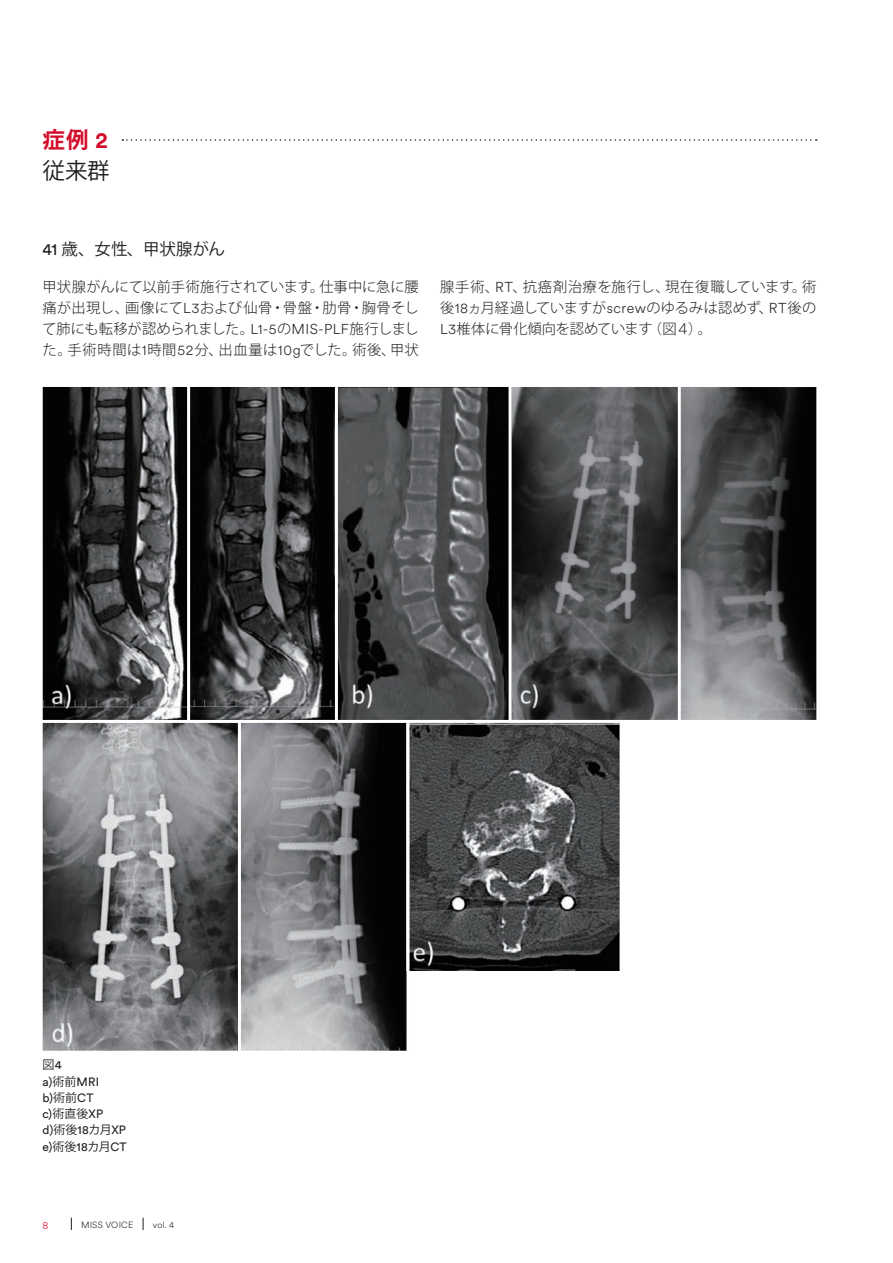
<style>
.page{position:relative;width:893px;height:1263px;background:#fff}
.page>*{position:absolute;margin:0;border:0;box-sizing:border-box;transform-origin:0 0}
.t1{font:700 22.5px "Koz Go Pro";color:#d30d2b}
.t2{font:22.5px "Koz Go Pro";color:#231f20}
.t3{font:16.5px "Koz Go Pro";letter-spacing:-.005em;color:#231f20}
.t4{font:300 14.25px/21px "Koz Go Pro";color:#231f20;text-align:justify}
.t5{font:12px/16.2px "J&J Circular";letter-spacing:.015em;color:#231f20}
.t6{font:12px "Koz Go Pro";color:#231f20}
.t7{font:300 10.5px "J&J Circular";color:#d30d2b}
.t8{font:300 9px "J&J Circular";letter-spacing:.025em;color:#231f20}
.s1{font-family:"J&J Circular"}
.s2{font-family:"Koz Go Pro"}
</style>
<div class="page">
<svg style="left:71px;top:1218px;width:1px;height:12px"></svg>
<svg style="left:143px;top:1218px;width:1px;height:12px"></svg>
<svg style="left:122px;top:139px;width:695px;height:2px"></svg>
<img style="left:43px;top:387px;width:773px;height:664px">
<img style="left:409px;top:723px;width:210px;height:247px">
<hr style="left:238px;top:721px;width:3px;height:342px;background:#fff">
<hr style="left:406px;top:721px;width:3px;height:342px;background:#fff">
<hr style="left:187px;top:378px;width:3px;height:342px;background:#fff">
<hr style="left:37px;top:720px;width:788px;height:3px;background:#fff">
<hr style="left:335px;top:378px;width:3px;height:342px;background:#fff">
<hr style="left:509px;top:378px;width:3px;height:342px;background:#fff">
<hr style="left:678px;top:378px;width:3px;height:342px;background:#fff">
<h1 class="t1" style="left:43px;top:125px;width:67px">症例 <span class="s1">2</span></h1>
<h1 class="t2" style="left:43px;top:157px;width:69px">従来群</h1>
<p class="t3" style="left:43px;top:238px;width:184px"><span class="s1">41</span> 歳、女性、甲状腺がん</p>
<p class="t4" style="left:43px;top:277px;width:378px">甲状腺がんにて以前手術施行されています。仕事中に急に腰痛が出現し、画像にて<span class="s1">L3</span>および仙骨・骨盤・肋骨・胸骨そして肺にも転移が認められました。<span class="s1">L1-5</span>の<span class="s1">MIS-PLF</span>施行しました。手術時間は<span class="s1">1</span>時間<span class="s1">52</span>分、出血量は<span class="s1">10g</span>でした。術後、甲状</p>
<p class="t4" style="left:440px;top:277px;width:378px">腺手術、<span class="s1">RT</span>、抗癌剤治療を施行し、現在復職しています。術後<span class="s1">18</span>ヵ月経過していますが<span class="s1">screw</span>のゆるみは認めず、<span class="s1">RT</span>後の<span class="s1">L3</span>椎体に骨化傾向を認めています（図４）。</p>
<p class="t6" style="left:43px;top:1057px;width:21px">図<span class="s1">4</span></p>
<p class="t5" style="left:42px;top:1073px;width:86px">a)<span class="s2">術前</span>MRI<br>b)<span class="s2">術前</span>CT<br>c)<span class="s2">術直後</span>XP<br>d)<span class="s2">術後</span>18<span class="s2">カ月</span>XP e)<span class="s2">術後</span>18<span class="s2">カ月</span>CT</p>
<p class="t7" style="left:43px;top:1218px;width:7px">8</p>
<p class="t8" style="left:81px;top:1219px;width:54px">MISS VOICE</p>
<p class="t8" style="left:153px;top:1219px;width:23px">vol. 4</p>
</div>
